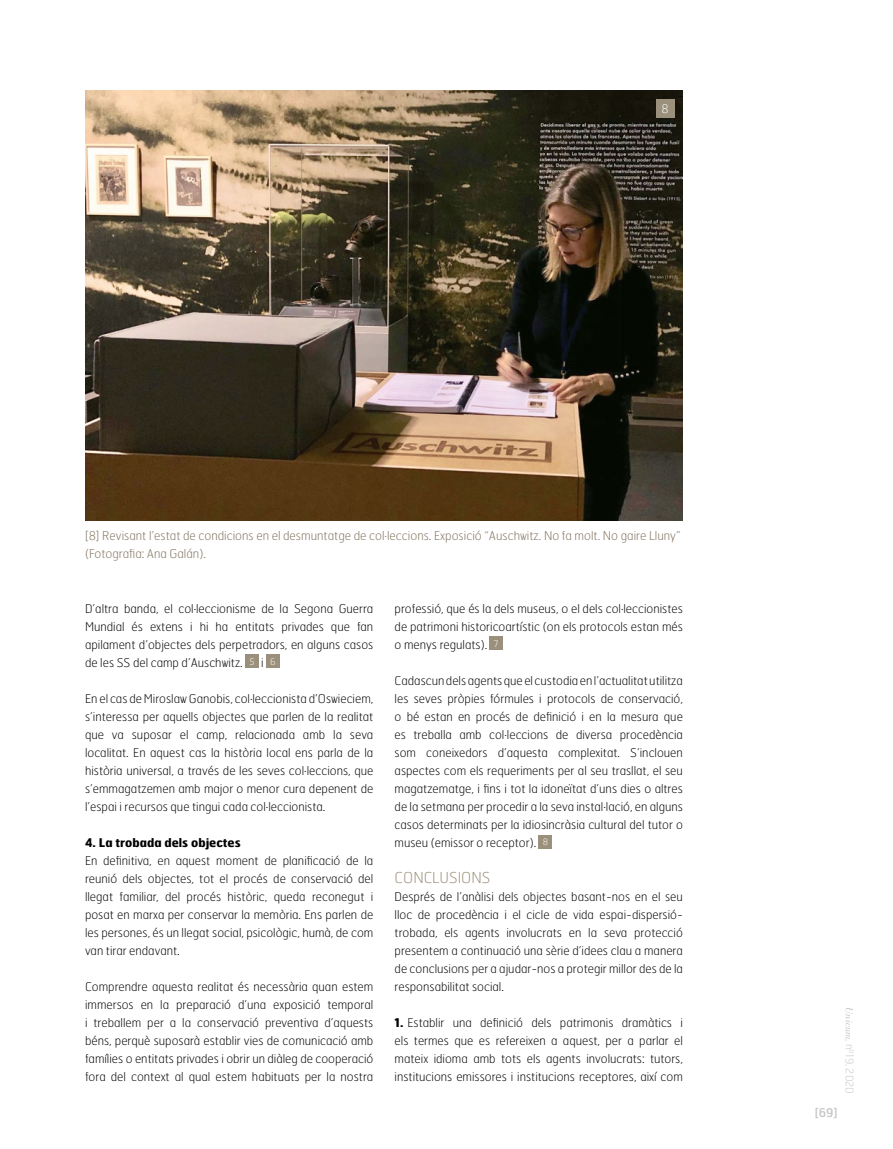
<style>
.page{position:relative;width:893px;height:1149px;background:#fff}
.page>*{position:absolute;margin:0;border:0;box-sizing:border-box;transform-origin:0 0}
.t1{font:100 15px "Hermes";color:#9b907b}
.t2{font:100 12.15px/18px "Hermes";color:#80715d}
.t3{font:100 12px/18px "Hermes";color:#000;text-align:justify}
.t4{font:700 12px "Hermes";color:#000}
.t5{font:12px "Hermes";color:#c6c6c6}
.t6{font:100 12px "Hermes";color:#fff}
.t7{font:100 10.5px "Hermes";color:#c6c6c6}
.s1{font-size:9px;color:#fff}
.s2{font-weight:700}
.s3{font-family:"Bodoni Std";font-weight:400;font-style:italic}
</style>
<div class="page">
<div style="left:245px;top:654px;width:14px;height:14px;background:#9b907b"></div>
<div style="left:266px;top:654px;width:13px;height:14px;background:#9b907b"></div>
<div style="left:490px;top:636px;width:13px;height:14px;background:#9b907b"></div>
<div style="left:539px;top:834px;width:13px;height:14px;background:#9b907b"></div>
<img style="left:85px;top:90px;width:598px;height:431px">
<div style="left:656px;top:99px;width:18px;height:18px;background:#9b907b"></div>
<p class="t6" style="left:662px;top:101px;width:9px">8</p>
<p class="t2" style="left:85px;top:526px;width:597px">[8] Revisant l’estat de condicions en el desmuntatge de col·leccions. Exposició “Auschwitz. No fa molt. No gaire Lluny” (Fotografia: Ana Galán).</p>
<p class="t3" style="left:85px;top:598px;width:290px">D’altra banda, el col·leccionisme de la Segona Guerra Mundial és extens i hi ha entitats privades que fan apilament d’objectes dels perpetradors, en alguns casos de les SS del camp d’Auschwitz. <span class="s1">5</span> i <span class="s1">6</span></p>
<p class="t3" style="left:85px;top:688px;width:290px">En el cas de Miroslaw Ganobis, col·leccionista d’Oswieciem, s’interessa per aquells objectes que parlen de la realitat que va suposar el camp, relacionada amb la seva localitat. En aquest cas la història local ens parla de la història universal, a través de les seves col·leccions, que s’emmagatzemen amb major o menor cura depenent de l’espai i recursos que tingui cada col·leccionista.</p>
<p class="t4" style="left:85px;top:834px;width:157px">4. La trobada dels objectes</p>
<p class="t3" style="left:85px;top:850px;width:290px">En definitiva, en aquest moment de planificació de la reunió dels objectes, tot el procés de conservació del llegat familiar, del procés històric, queda reconegut i posat en marxa per conservar la memòria. Ens parlen de les persones, és un llegat social, psicològic, humà, de com van tirar endavant.</p>
<p class="t3" style="left:85px;top:976px;width:290px">Comprendre aquesta realitat és necessària quan estem immersos en la preparació d’una exposició temporal i treballem per a la conservació preventiva d’aquests béns, perquè suposarà establir vies de comunicació amb famílies o entitats privades i obrir un diàleg de cooperació fora del context al qual estem habituats per la nostra</p>
<p class="t3" style="left:395px;top:598px;width:290px">professió, que és la dels museus, o el dels col·leccionistes de patrimoni historicoartístic (on els protocols estan més o menys regulats). <span class="s1">7</span></p>
<p class="t3" style="left:395px;top:670px;width:290px">Cadascun dels agents que el custodia en l’actualitat utilitza les seves pròpies fórmules i protocols de conservació, o bé estan en procés de definició i en la mesura que es treballa amb col·leccions de diversa procedència som coneixedors d’aquesta complexitat. S’inclouen aspectes com els requeriments per al seu trasllat, el seu magatzematge, i fins i tot la idoneïtat d’uns dies o altres de la setmana per procedir a la seva instal·lació, en alguns casos determinats per la idiosincràsia cultural del tutor o museu (emissor o receptor). <span class="s1">8</span></p>
<p class="t1" style="left:395px;top:867px;width:97px">CONCLUSIONS</p>
<p class="t3" style="left:395px;top:886px;width:290px">Després de l’anàlisi dels objectes basant-nos en el seu lloc de procedència i el cicle de vida espai-dispersió&shy;trobada, els agents involucrats en la seva protecció presentem a continuació una sèrie d’idees clau a manera de conclusions per a ajudar-nos a protegir millor des de la responsabilitat social.</p>
<p class="t3" style="left:395px;top:1012px;width:290px"><span class="s2">1.</span> Establir una definició dels patrimonis dramàtics i els termes que es refereixen a aquest, per a parlar el mateix idioma amb tots els agents involucrats: tutors, institucions emissores i institucions receptores, així com</p>
<p class="t5" style="left:815px;top:1104px;width:24px">[69]</p>
<p class="t7" style="left:856px;top:1006px;width:88px;rotate:90deg"><span class="s3">Unicum</span>, nº19, 2020</p>
</div>
